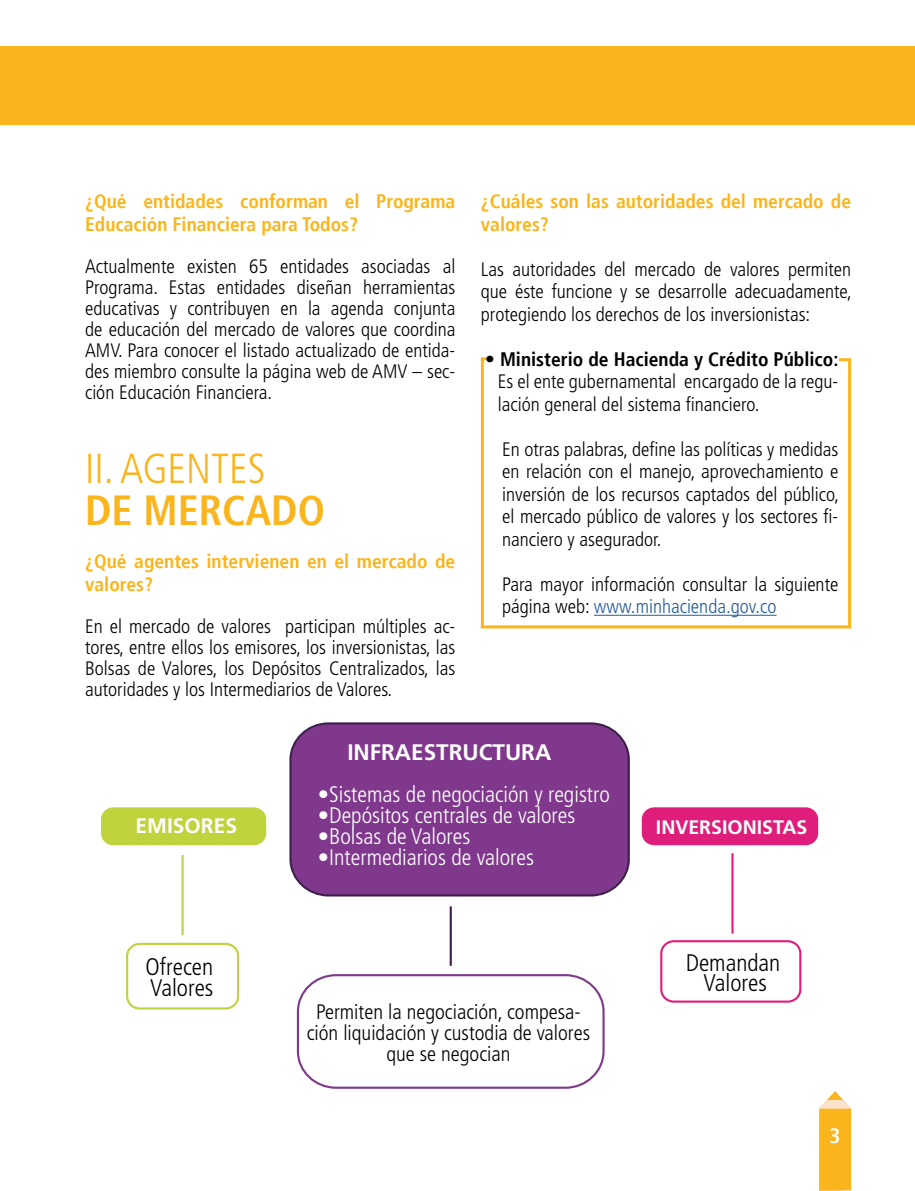
<style>
.page{position:relative;width:915px;height:1191px;background:#fff}
.page>*{position:absolute;margin:0;border:0;box-sizing:border-box;transform-origin:0 0}
.t1{font:300 condensed 42px "Frutiger LT Std";color:#fab51d}
.t2{font:700 condensed 42px "Frutiger LT Std";color:#fab51d}
.t3{font:300 condensed 24px/21px "Frutiger LT Std";color:#000}
.t4{font:300 condensed 22.5px "Frutiger LT Std";color:#fff}
.t5{font:700 22.5px "Frutiger LT Std";color:#fff}
.t6{font:300 condensed 21px/21px "Frutiger LT Std";color:#000;text-align:center}
.t7{font:700 21px "Frutiger LT Std";color:#fff}
.t8{font:700 condensed 21px "Frutiger LT Std";color:#fff}
.t9{font:300 condensed 19.5px/21px "Frutiger LT Std";color:#000;text-align:justify}
.t10{font:700 condensed 19.5px/22.5px "Frutiger LT Std";color:#fab51d}
.t11{font:700 condensed 19.5px "Frutiger LT Std";color:#000}
.t12{font:700 19.5px "Frutiger LT Std";color:#fff}
.s1{color:#275b9b}
</style>
<div class="page">
<div style="left:0;top:47px;width:914px;height:78px;background:#fab51d"></div>
<svg style="left:819px;top:1091px;width:31px;height:99px;background:#fabe3c"></svg>
<svg style="left:480px;top:357px;width:372px;height:272px"></svg>
<hr style="left:593px;top:615px;width:183px;height:1px;background:#275b9b">
<div style="left:291px;top:724px;width:337px;height:171px;background:#80388d;border-radius:37px"></div>
<div style="left:289px;top:722px;width:340px;height:174px;border:2px solid #3d1e4b;border-radius:37px"></div>
<div style="left:297px;top:974px;width:307px;height:114px;border:2px solid #80388d;border-radius:37px"></div>
<hr style="left:449px;top:906px;width:2px;height:59px;background:#3d1e4b">
<div style="left:641px;top:807px;width:176px;height:38px;background:#df1e7c;border-radius:12px"></div>
<svg style="left:660px;top:853px;width:142px;height:150px"></svg>
<div style="left:101px;top:807px;width:165px;height:38px;background:#c0d23c;border-radius:12px"></div>
<svg style="left:126px;top:855px;width:114px;height:155px"></svg>
<p class="t10" style="left:85px;top:190px;width:371px">¿Qué entidades conforman el Programa<br>Educación Financiera para Todos?</p>
<p class="t9" style="left:85px;top:256px;width:371px">Actualmente existen 65 entidades asociadas al Programa. Estas entidades diseñan herramientas educativas y contribuyen en la agenda conjunta de educación del mercado de valores que coordina AMV. Para conocer el listado actualizado de entida&shy;des miembro consulte la página web de AMV – sec&shy;ción Educación Financiera.</p>
<h1 class="t1" style="left:85px;top:444px;width:182px">II. AGENTES</h1>
<h1 class="t2" style="left:85px;top:485px;width:241px">DE MERCADO</h1>
<p class="t10" style="left:85px;top:550px;width:371px">¿Qué agentes intervienen en el mercado de valores?</p>
<p class="t9" style="left:85px;top:616px;width:371px">En el mercado de valores participan múltiples ac&shy;tores, entre ellos los emisores, los inversionistas, las Bolsas de Valores, los Depósitos Centralizados, las autoridades y los Intermediarios de Valores.</p>
<p class="t10" style="left:480px;top:190px;width:371px">¿Cuáles son las autoridades del mercado de valores?</p>
<p class="t9" style="left:480px;top:258px;width:372px;line-height:22.5px">Las autoridades del mercado de valores permiten que éste funcione y se desarrolle adecuadamente, protegiendo los derechos de los inversionistas:</p>
<p class="t11" style="left:485px;top:347px;width:354px">• Ministerio de Hacienda y Crédito Público:</p>
<p class="t9" style="left:497px;top:370px;width:342px;line-height:22.5px">Es el ente gubernamental encargado de la regu&shy;lación general del sistema financiero.</p>
<p class="t9" style="left:502px;top:438px;width:338px;line-height:22.5px">En otras palabras, define las políticas y medidas en relación con el manejo, aprovechamiento e inversión de los recursos captados del público, el mercado público de valores y los sectores fi&shy;nanciero y asegurador.</p>
<p class="t9" style="left:502px;top:573px;width:337px;line-height:22.5px">Para mayor información consultar la siguiente página web: <span class="s1">www.minhacienda.gov.co</span></p>
<p class="t5" style="left:347px;top:739px;width:205px">INFRAESTRUCTURA</p>
<p class="t4" style="left:318px;top:781px;width:293px">•Sistemas de negociación y registro</p>
<p class="t4" style="left:318px;top:802px;width:259px">•Depósitos centrales de valores</p>
<p class="t4" style="left:318px;top:823px;width:154px">•Bolsas de Valores</p>
<p class="t4" style="left:318px;top:844px;width:217px">•Intermediarios de valores</p>
<p class="t7" style="left:135px;top:813px;width:103px">EMISORES</p>
<p class="t12" style="left:655px;top:815px;width:153px">INVERSIONISTAS</p>
<p class="t3" style="left:146px;top:956px;width:69px">Ofrecen<br>Valores</p>
<p class="t3" style="left:685px;top:953px;width:96px;line-height:19.5px;text-align:center">Demandan<br>Valores</p>
<p class="t6" style="left:306px;top:1001px;width:285px">Permiten la negociación, compesa&shy;ción liquidación y custodia de valores que se negocian</p>
<p class="t8" style="left:829px;top:1123px;width:12px">3</p>
</div>
